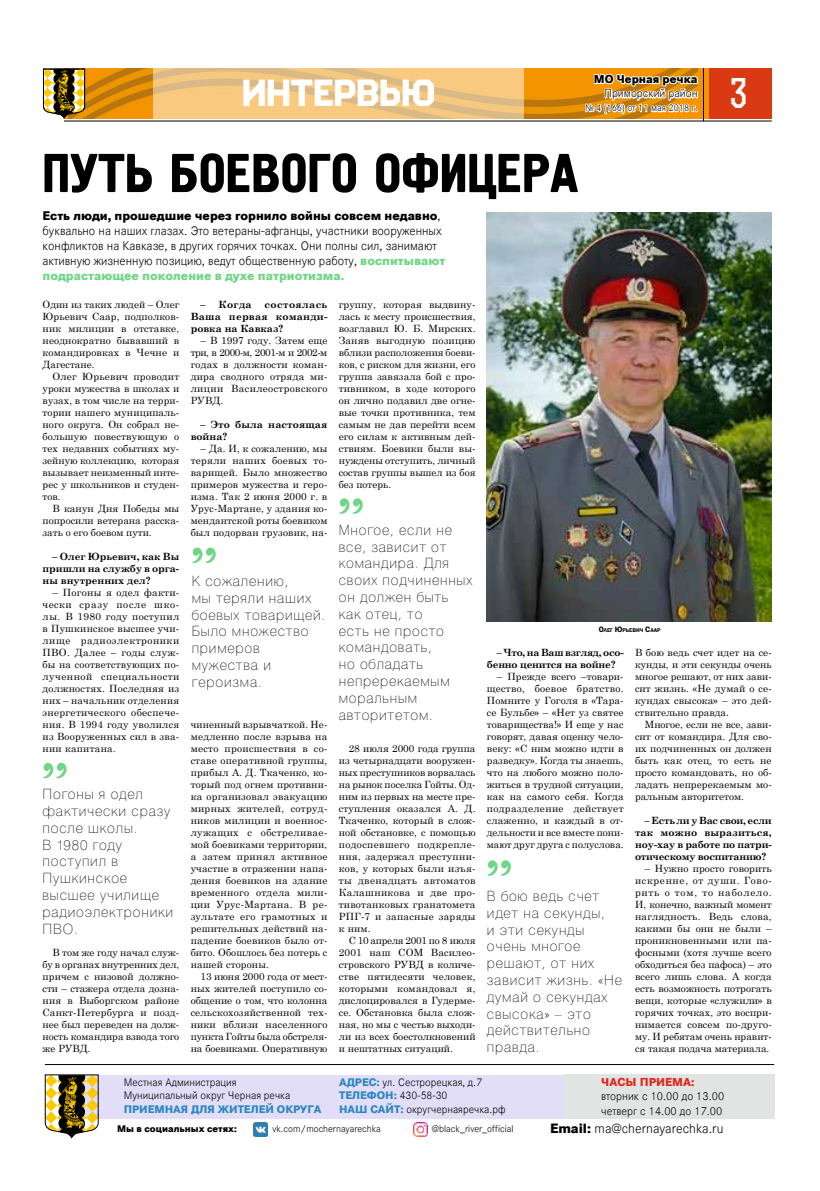
<style>
.page{position:relative;width:820px;height:1191px;background:#fff}
.page>*{position:absolute;margin:0;border:0;box-sizing:border-box;transform-origin:0 0}
.t1{font:55px "Pollock 1 C";color:#000}
.t2{font:44px "Kraft";color:#fff}
.t3{font:700 40px "Rex";color:#fff}
.t4{font:100 14px/16.8px "Helios";letter-spacing:.06em;color:#000}
.t5{font:300 14px "Corporate SW10";color:#000}
.t6{font:300 13px/15px "Corporate SW10";color:#000}
.t7{font:300 12px/14.4px "Corporate SW10";color:#000}
.t8{font:800 12px "Corporate SW10";color:#000}
.t9{font:800 12px "Corporate SW10";color:#dd2a1b}
.t10{font:300 11.4px/13.6px "Corporate SW10";color:#000}
.t11{font:800 11.4px "Corporate SW10";color:#2c87c3}
.t12{font:10px/12px "Century Schoolbook";letter-spacing:.005em;color:#000;text-align:justify}
.t13{font:700 10px/12px "Century Schoolbook";color:#000;text-align:justify}
.t14{font:300 10px "Corporate SW10";color:#000}
.t15{font:700 10px/12px "Century Schoolbook";letter-spacing:-.02em;color:#000}
.t16{font:800 10px "Corporate SW10";color:#000}
.t17{font:600 5.6px "Franklin Gothic";color:#000}
.s1{font-weight:800}
.s2{font-weight:800;color:#71d588}
.s3{font-size:8px}
.s4{font-weight:800;color:#2c87c3}
</style>
<div class="page">
<img style="left:85px;top:68px;width:498px;height:50px">
<div style="left:708px;top:68px;width:63px;height:50px;background:#d93a13"></div>
<hr style="left:64px;top:121px;width:707px;height:1px;background:#000">
<hr style="left:703px;top:68px;width:1px;height:53px;background:#000">
<svg style="left:583px;top:68px;width:117px;height:51px"></svg>
<svg style="left:153px;top:68px;width:370px;height:50px;fill:#f5c97f"></svg>
<svg style="left:43px;top:68px;width:42px;height:50px"></svg>
<div style="left:74px;top:1075px;width:700px;height:43px;background:#e3def8"></div>
<div style="left:564px;top:1074px;width:210px;height:44px;background:#e2e3e3"></div>
<svg style="left:45px;top:1074px;width:54px;height:64px"></svg>
<img style="left:254px;top:1122px;width:14px;height:14px">
<img style="left:413px;top:1122px;width:14px;height:14px">
<hr style="left:45px;top:1064px;width:728px;height:1px;background:#000">
<img style="left:486px;top:212px;width:285px;height:410px">
<svg style="left:43px;top:763px;width:23px;height:15px"></svg>
<svg style="left:487px;top:860px;width:23px;height:16px"></svg>
<svg style="left:192px;top:547px;width:23px;height:16px"></svg>
<svg style="left:339px;top:498px;width:23px;height:16px"></svg>
<h2 class="t2" style="left:242px;top:67px;width:195px">интервью</h2>
<p class="t8" style="left:593px;top:72px;width:105px">МО Черная речка</p>
<p class="t7" style="left:604px;top:86px;width:95px">Приморский район</p>
<p class="t14" style="left:585px;top:103px;width:114px">№ 4 (166) от 11 мая 2018 г.</p>
<h1 class="t1" style="left:43px;top:142px;width:537px">ПУТЬ БОЕВОГО ОФИЦЕРА</h1>
<p class="t6" style="left:43px;top:208px;width:404px"><span class="s1">Есть люди, прошедшие через горнило войны совсем недавно</span>, буквально на наших глазах. Это ветераны-афганцы, участники вооруженных конфликтов на Кавказе, в других горячих точках. Они полны сил, занимают активную жизненную позицию, ведут общественную работу, <span class="s2">воспитывают подрастающее поколение в духе патриотизма.</span></p>
<h3 class="t3" style="left:729px;top:68px;width:20px">3</h3>
<p class="t12" style="left:43px;top:298px;width:138px">Один из таких людей – Олег Юрьевич Саар, подполков&shy;ник милиции в отставке, неоднократно бывавший в командировках в Чечне и Дагестане.</p>
<p class="t12" style="left:43px;top:370px;width:138px;text-indent:10px">Олег Юрьевич проводит уроки мужества в школах и вузах, в том числе на терри&shy;тории нашего муниципаль&shy;ного округа. Он собрал не&shy;большую повествующую о тех недавних событиях му&shy;зейную коллекцию, которая вызывает неизменный инте&shy;рес у школьников и студен&shy;тов.</p>
<p class="t12" style="left:43px;top:502px;width:138px;text-indent:10px">В канун Дня Победы мы попросили ветерана расска&shy;зать о его боевом пути.</p>
<p class="t13" style="left:43px;top:550px;width:138px;text-indent:10px">– Олег Юрьевич, как Вы пришли на службу в орга&shy;ны внутренних дел?</p>
<p class="t12" style="left:43px;top:586px;width:138px;text-indent:10px">– Погоны я одел факти&shy;чески сразу после шко&shy;лы. В 1980 году поступил в Пушкинское высшее учи&shy;лище радиоэлектроники ПВО. Далее – годы служ&shy;бы на соответствующих по&shy;лученной специальности должностях. Последняя из них – начальник отделения энергетического обеспече&shy;ния. В 1994 году уволился из Вооруженных сил в зва&shy;нии капитана.</p>
<h3 class="t4" style="left:43px;top:786px;width:132px">Погоны я одел фактически сразу после школы.<br>В 1980 году поступил в<br>Пушкинское высшее училище радиоэлектроники<br>ПВО.</h3>
<p class="t12" style="left:43px;top:946px;width:138px;text-indent:10px">В том же году начал служ&shy;бу в органах внутренних дел, причем с низовой должно&shy;сти – стажера отдела дозна&shy;ния в Выборгском районе Санкт-Петербурга и позд&shy;нее был переведен на долж&shy;ность командира взвода того же РУВД.</p>
<p class="t13" style="left:200px;top:298px;width:53px">– Когда</p>
<p class="t13" style="left:190px;top:298px;width:138px;text-indent:74px">состоялась Ваша первая команди&shy;ровка на Кавказ?</p>
<p class="t12" style="left:190px;top:334px;width:138px;text-indent:10px">– В 1997 году. Затем еще три, в 2000-м, 2001-м и 2002-м годах в должности коман&shy;дира сводного отряда ми&shy;лиции Василеостровского РУВД.</p>
<p class="t13" style="left:190px;top:418px;width:138px;text-indent:10px">– Это была настоящая война?</p>
<p class="t12" style="left:190px;top:442px;width:138px;text-indent:10px">– Да. И, к сожалению, мы теряли наших боевых то&shy;варищей. Было множество примеров мужества и геро&shy;изма. Так 2 июня 2000 г. в Урус-Мартане, у здания ко&shy;мендантской роты боевиком был подорван грузовик, на-</p>
<h3 class="t4" style="left:192px;top:573px;width:135px">К сожалению,<br>мы теряли наших боевых товарищей.<br>Было множество примеров мужества и героизма.</h3>
<p class="t12" style="left:190px;top:718px;width:138px">чиненный взрывчаткой. Не&shy;медленно после взрыва на место происшествия в со&shy;ставе оперативной группы, прибыл А. Д. Ткаченко, ко&shy;торый под огнем противни&shy;ка организовал эвакуацию мирных жителей, сотруд&shy;ников милиции и военнос&shy;лужащих с обстреливае&shy;мой боевиками территории, а затем принял активное участие в отражении напа&shy;дения боевиков на здание временного отдела мили&shy;ции Урус-Мартана. В ре&shy;зультате его грамотных и решительных действий на&shy;падение боевиков было от&shy;бито. Обошлось без потерь с нашей стороны.</p>
<p class="t12" style="left:190px;top:970px;width:138px;text-indent:10px">13 июня 2000 года от мест&shy;ных жителей поступило со&shy;общение о том, что колонна сельскохозяйственной тех&shy;ники вблизи населенного пункта Гойты была обстреля&shy;на боевиками. Оперативную</p>
<p class="t12" style="left:338px;top:298px;width:138px">группу, которая выдвину&shy;лась к месту происшествия, возглавил Ю. Б. Мирских.<br>Заняв выгодную позицию вблизи расположения боеви&shy;ков, с риском для жизни, его группа завязала бой с про&shy;тивником, в ходе которого он лично подавил две огне&shy;вые точки противника, тем самым не дав перейти всем его силам к активным дей&shy;ствиям. Боевики были вы&shy;нуждены отступить, личный состав группы вышел из боя без потерь.</p>
<h3 class="t4" style="left:338px;top:521px;width:135px">Многое, если не все, зависит от командира. Для своих подчиненных он должен быть как отец, то<br>есть не просто командовать,<br>но обладать непререкаемым моральным авторитетом.</h3>
<p class="t12" style="left:338px;top:742px;width:138px;text-indent:10px">28 июля 2000 года группа из четырнадцати вооружен&shy;ных преступников ворвалась на рынок поселка Гойты. Од&shy;ним из первых на месте пре&shy;ступления оказался А. Д.<br>Ткаченко, который в слож&shy;ной обстановке, с помощью подоспевшего подкрепле&shy;ния, задержал преступни&shy;ков, у которых были изъя&shy;ты двенадцать автоматов Калашникова и две про&shy;тивотанковых гранатомета РПГ-7 и запасные заряды к ним.</p>
<p class="t12" style="left:338px;top:934px;width:138px;text-indent:10px">С 10 апреля 2001 по 8 июля 2001 наш СОМ Василео&shy;стровского РУВД в количе&shy;стве пятидесяти человек, которыми командовал я, дислоцировался в Гудерме&shy;се. Обстановка была слож&shy;ная, но мы с честью выходи&shy;ли из всех боестолкновений и нештатных ситуаций.</p>
<p class="t17" style="left:598px;top:627px;width:63px"><span class="s3">О</span>лег <span class="s3">Ю</span>рьевич <span class="s3">С</span>аар</p>
<p class="t15" style="left:486px;top:646px;width:138px;text-indent:10px">– Что, на Ваш взгляд, осо&shy;бенно ценится на войне?</p>
<p class="t12" style="left:486px;top:670px;width:138px;text-indent:10px">– Прежде всего –товари&shy;щество, боевое братство.<br>Помните у Гоголя в «Тара&shy;се Бульбе» – «Нет уз святее товарищества!» И еще у нас говорят, давая оценку чело&shy;веку: «С ним можно идти в разведку». Когда ты знаешь, что на любого можно поло&shy;житься в трудной ситуации, как на самого себя. Когда подразделение действует слаженно, и каждый в от&shy;дельности и все вместе пони&shy;мают друг друга с полуслова.</p>
<h3 class="t4" style="left:486px;top:887px;width:136px">В бою ведь счет идет на секунды,<br>и эти секунды очень многое решают, от них зависит жизнь. «Не думай о секундах свысока» – это действительно правда.</h3>
<p class="t12" style="left:634px;top:646px;width:138px">В бою ведь счет идет на се&shy;кунды, и эти секунды очень многое решают, от них зави&shy;сит жизнь. «Не думай о се&shy;кундах свысока» – это дей&shy;ствительно правда.</p>
<p class="t12" style="left:634px;top:718px;width:138px;text-indent:10px">Многое, если не все, зави&shy;сит от командира. Для сво&shy;их подчиненных он должен быть как отец, то есть не просто командовать, но об&shy;ладать непререкаемым мо&shy;ральным авторитетом.</p>
<p class="t13" style="left:634px;top:814px;width:138px;text-indent:10px">– Есть ли у Вас свои, если так можно выразиться, ноу-хау в работе по патри&shy;отическому воспитанию?</p>
<p class="t12" style="left:634px;top:862px;width:138px;text-indent:10px">– Нужно просто говорить искренне, от души. Гово&shy;рить о том, то наболело.<br>И, конечно, важный момент наглядность. Ведь слова, какими бы они не были – проникновенными или па&shy;фосными (хотя лучше всего обходиться без пафоса) – это всего лишь слова. А когда есть возможность потрогать вещи, которые «служили» в горячих точках, это воспри&shy;нимается совсем по-друго&shy;му. И ребятам очень нравит&shy;ся такая подача материала.</p>
<p class="t9" style="left:601px;top:1075px;width:95px">ЧАСЫ ПРИЕМА:</p>
<p class="t7" style="left:601px;top:1089px;width:124px">вторник с 10.00 до 13.00 четверг с 14.00 до 17.00</p>
<p class="t10" style="left:339px;top:1075px;width:168px"><span class="s4">АДРЕС:</span> ул. Сестрорецкая, д.7<br><span class="s4">ТЕЛЕФОН:</span> 430-58-30<br><span class="s4">НАШ САЙТ:</span> округчернаяречка.рф</p>
<p class="t10" style="left:124px;top:1075px;width:168px">Местная Администрация<br>Муниципальный округ Черная речка</p>
<p class="t11" style="left:124px;top:1102px;width:199px">ПРИЕМНАЯ ДЛЯ ЖИТЕЛЕЙ ОКРУГА</p>
<p class="t16" style="left:117px;top:1123px;width:121px">Мы в социальных сетях:</p>
<p class="t14" style="left:272px;top:1123px;width:110px">vk.com/mochernayarechka</p>
<p class="t14" style="left:431px;top:1123px;width:83px">@black_river_official</p>
<h3 class="t5" style="left:550px;top:1121px;width:175px"><span class="s1">Email:</span> ma@chernayarechka.ru</h3>
</div>
